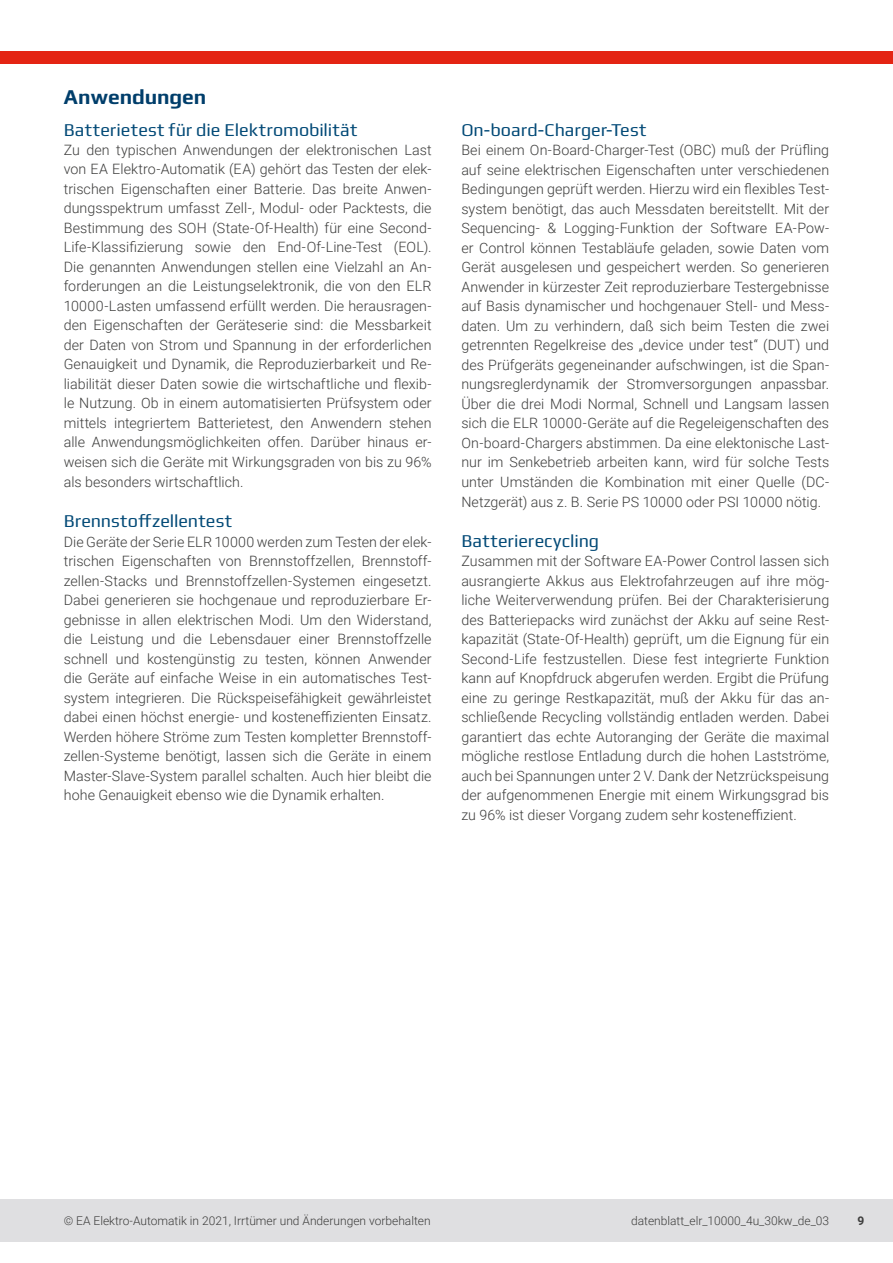
<style>
.page{position:relative;width:893px;height:1263px;background:#fff}
.page>*{position:absolute;margin:0;border:0;box-sizing:border-box;transform-origin:0 0}
.t1{font:700 21px "Play";letter-spacing:-.005em;color:#003e6b}
.t2{font:18px "Play";letter-spacing:.005em;color:#034a77}
.t3{font:300 14.25px/19.5px "Roboto";letter-spacing:.005em;color:#3d3d3c;text-align:justify}
.t4{font:300 12px "Roboto";color:#3d3d3c}
.t5{font:700 12px "Roboto";color:#3d3d3c}
</style>
<div class="page">
<div style="left:0;top:1199px;width:893px;height:43px;background:#dfdfe1"></div>
<div style="left:0;top:51px;width:893px;height:13px;background:#e42413"></div>
<p class="t1" style="left:64px;top:82px;width:144px">Anwendungen</p>
<p class="t2" style="left:64px;top:117px;width:295px">Batterietest für die Elektromobilität</p>
<p class="t3" style="left:64px;top:139px;width:369px">Zu den typischen Anwendungen der elektronischen Last von EA Elektro-Automatik (EA) gehört das Testen der elek&shy;trischen Eigenschaften einer Batterie. Das breite Anwen&shy;dungsspektrum umfasst Zell-, Modul- oder Packtests, die Bestimmung des SOH (State-Of-Health) für eine Second-Life-Klassifizierung sowie den End-Of-Line-Test (EOL).<br>Die genannten Anwendungen stellen eine Vielzahl an An&shy;forderungen an die Leistungselektronik, die von den ELR 10000-Lasten umfassend erfüllt werden. Die herausragen&shy;den Eigenschaften der Geräteserie sind: die Messbarkeit der Daten von Strom und Spannung in der erforderlichen Genauigkeit und Dynamik, die Reproduzierbarkeit und Re&shy;liabilität dieser Daten sowie die wirtschaftliche und flexib&shy;le Nutzung. Ob in einem automatisierten Prüfsystem oder mittels integriertem Batterietest, den Anwendern stehen alle Anwendungsmöglichkeiten offen. Darüber hinaus er&shy;weisen sich die Geräte mit Wirkungsgraden von bis zu 96% als besonders wirtschaftlich.</p>
<p class="t2" style="left:64px;top:509px;width:170px">Brennstoffzellentest</p>
<p class="t3" style="left:64px;top:532px;width:369px">Die Geräte der Serie ELR 10000 werden zum Testen der elek&shy;trischen Eigenschaften von Brennstoffzellen, Brennstoff&shy;zellen-Stacks und Brennstoffzellen-Systemen eingesetzt.<br>Dabei generieren sie hochgenaue und reproduzierbare Er&shy;gebnisse in allen elektrischen Modi. Um den Widerstand, die Leistung und die Lebensdauer einer Brennstoffzelle schnell und kostengünstig zu testen, können Anwender die Geräte auf einfache Weise in ein automatisches Test&shy;system integrieren. Die Rückspeisefähigkeit gewährleistet dabei einen höchst energie- und kosteneffizienten Einsatz.<br>Werden höhere Ströme zum Testen kompletter Brennstoff&shy;zellen-Systeme benötigt, lassen sich die Geräte in einem Master-Slave-System parallel schalten. Auch hier bleibt die hohe Genauigkeit ebenso wie die Dynamik erhalten.</p>
<p class="t2" style="left:461px;top:117px;width:186px">On-board-Charger-Test</p>
<p class="t3" style="left:461px;top:140px;width:369px">Bei einem On-Board-Charger-Test (OBC) muß der Prüfling auf seine elektrischen Eigenschaften unter verschiedenen Bedingungen geprüft werden. Hierzu wird ein flexibles Test&shy;system benötigt, das auch Messdaten bereitstellt. Mit der Sequencing- &amp; Logging-Funktion der Software EA-Pow&shy;er Control können Testabläufe geladen, sowie Daten vom Gerät ausgelesen und gespeichert werden. So generieren Anwender in kürzester Zeit reproduzierbare Testergebnisse auf Basis dynamischer und hochgenauer Stell- und Mess&shy;daten. Um zu verhindern, daß sich beim Testen die zwei getrennten Regelkreise des „device under test“ (DUT) und des Prüfgeräts gegeneinander aufschwingen, ist die Span&shy;nungsreglerdynamik der Stromversorgungen anpassbar.<br>Über die drei Modi Normal, Schnell und Langsam lassen sich die ELR 10000-Geräte auf die Regeleigenschaften des On-board-Chargers abstimmen. Da eine elektonische Last&shy;nur im Senkebetrieb arbeiten kann, wird für solche Tests unter Umständen die Kombination mit einer Quelle (DC-Netzgerät) aus z. B. Serie PS 10000 oder PSI 10000 nötig.</p>
<p class="t2" style="left:461px;top:528px;width:139px">Batterierecycling</p>
<p class="t3" style="left:461px;top:551px;width:369px">Zusammen mit der Software EA-Power Control lassen sich ausrangierte Akkus aus Elektrofahrzeugen auf ihre mög&shy;liche Weiterverwendung prüfen. Bei der Charakterisierung des Batteriepacks wird zunächst der Akku auf seine Rest&shy;kapazität (State-Of-Health) geprüft, um die Eignung für ein Second-Life festzustellen. Diese fest integrierte Funktion kann auf Knopfdruck abgerufen werden. Ergibt die Prüfung eine zu geringe Restkapazität, muß der Akku für das an&shy;schließende Recycling vollständig entladen werden. Dabei garantiert das echte Autoranging der Geräte die maximal mögliche restlose Entladung durch die hohen Lastströme, auch bei Spannungen unter 2 V. Dank der Netzrückspeisung der aufgenommenen Energie mit einem Wirkungsgrad bis zu 96% ist dieser Vorgang zudem sehr kosteneffizient.</p>
<p class="t4" style="left:64px;top:1212px;width:368px">© EA Elektro-Automatik in 2021, Irrtümer und Änderungen vorbehalten</p>
<p class="t4" style="left:631px;top:1212px;width:200px">datenblatt_elr_10000_4u_30kw_de_03</p>
<p class="t5" style="left:858px;top:1212px;width:8px">9</p>
</div>
